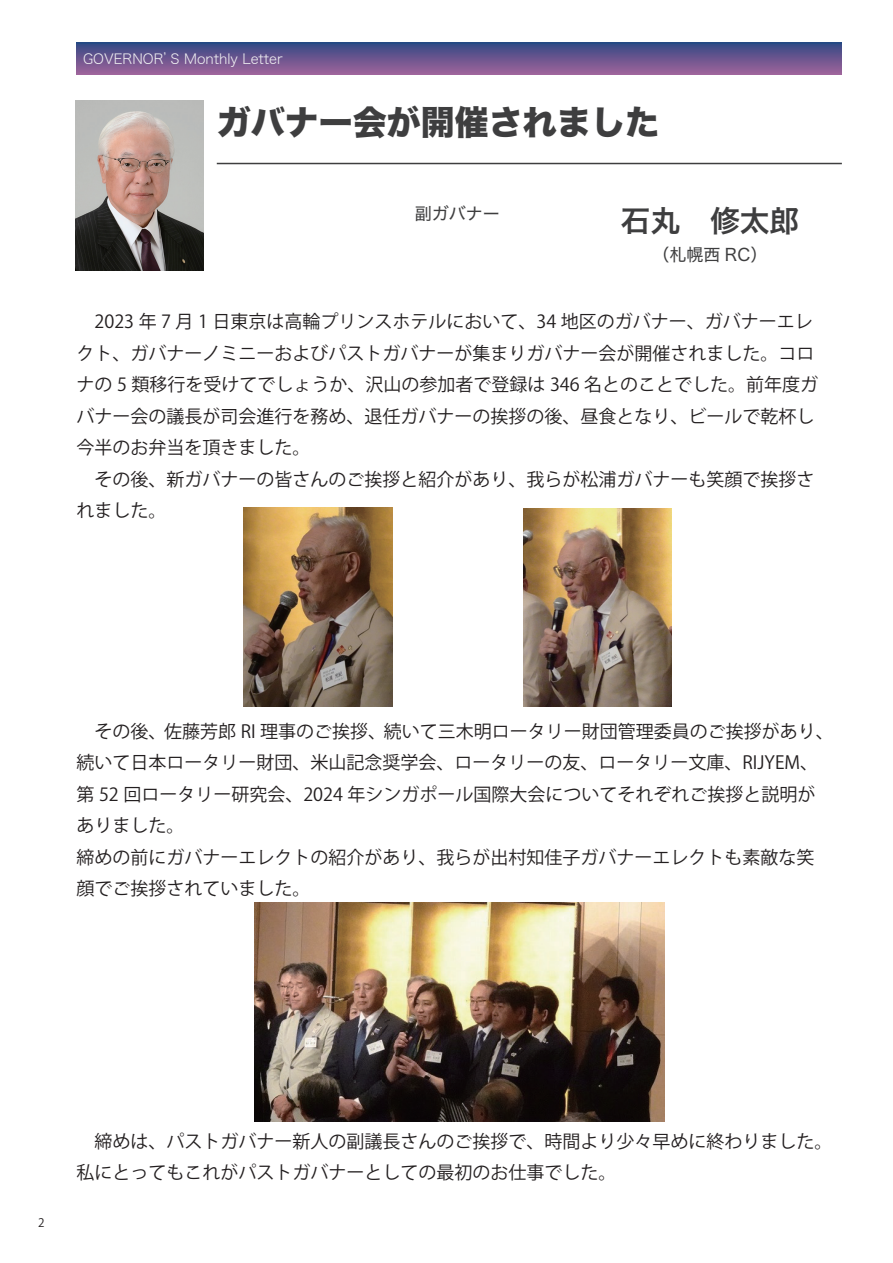
<style>
.page{position:relative;width:893px;height:1263px;background:#fff}
.page>*{position:absolute;margin:0;border:0;box-sizing:border-box;transform-origin:0 0}
.t1{font:34.05px "Hira Kaku Std N W8";color:#3e3e3f}
.t2{font:29.7px "Hira Kaku Pro N W6";color:#3e3e3f}
.t3{font:18px/31.5px "Koz Go Pr 6 N";color:#231f20}
.t4{font:16.95px "Hira Kaku Pro N W4";color:#3e3e3f}
.t5{font:13.8px "Hira Kaku Pro N W2";color:#f2f3f4}
.t6{font:11.7px "Koz Go Pr 6 N";color:#231f20}
</style>
<div class="page">
<svg style="left:77px;top:43px;width:765px;height:31px;background:#68558f"></svg>
<hr style="left:217px;top:163px;width:625px;height:1px;background:#3e3e3f">
<img style="left:76px;top:101px;width:128px;height:170px">
<img style="left:254px;top:902px;width:410px;height:220px">
<img style="left:244px;top:508px;width:148px;height:198px">
<img style="left:523px;top:508px;width:149px;height:198px">
<p class="t5" style="left:83px;top:46px;width:201px">GOVERNOR’S Monthly Letter</p>
<h1 class="t1" style="left:217px;top:104px;width:444px">ガバナー会が開催されました</h1>
<p class="t4" style="left:415px;top:198px;width:87px">副ガバナー</p>
<h2 class="t2" style="left:621px;top:194px;width:180px">石丸　修太郎</h2>
<p class="t4" style="left:653px;top:240px;width:116px">（札幌西 RC）</p>
<p class="t3" style="left:77px;top:306px;width:743px">　2023 年 7 月 1 日東京は高輪プリンスホテルにおいて、34 地区のガバナー、ガバナーエレクト、ガバナーノミニーおよびパストガバナーが集まりガバナー会が開催されました。コロナの 5 類移行を受けてでしょうか、沢山の参加者で登録は 346 名とのことでした。前年度ガバナー会の議長が司会進行を務め、退任ガバナーの挨拶の後、昼食となり、ビールで乾杯し今半のお弁当を頂きました。<br>　その後、新ガバナーの皆さんのご挨拶と紹介があり、我らが松浦ガバナーも笑顔で挨拶されました。</p>
<p class="t3" style="left:77px;top:716px;width:759px">　その後、佐藤芳郎 RI 理事のご挨拶、続いて三木明ロータリー財団管理委員のご挨拶があり、続いて日本ロータリー財団、米山記念奨学会、ロータリーの友、ロータリー文庫、RIJYEM、第 52 回ロータリー研究会、2024 年シンガポール国際大会についてそれぞれご挨拶と説明がありました。<br>締めの前にガバナーエレクトの紹介があり、我らが出村知佳子ガバナーエレクトも素敵な笑顔でご挨拶されていました。</p>
<p class="t6" style="left:38px;top:1216px;width:8px">2</p>
<p class="t3" style="left:77px;top:1125px;width:758px">　締めは、パストガバナー新人の副議長さんのご挨拶で、時間より少々早めに終わりました。私にとってもこれがパストガバナーとしての最初のお仕事でした。</p>
</div>
